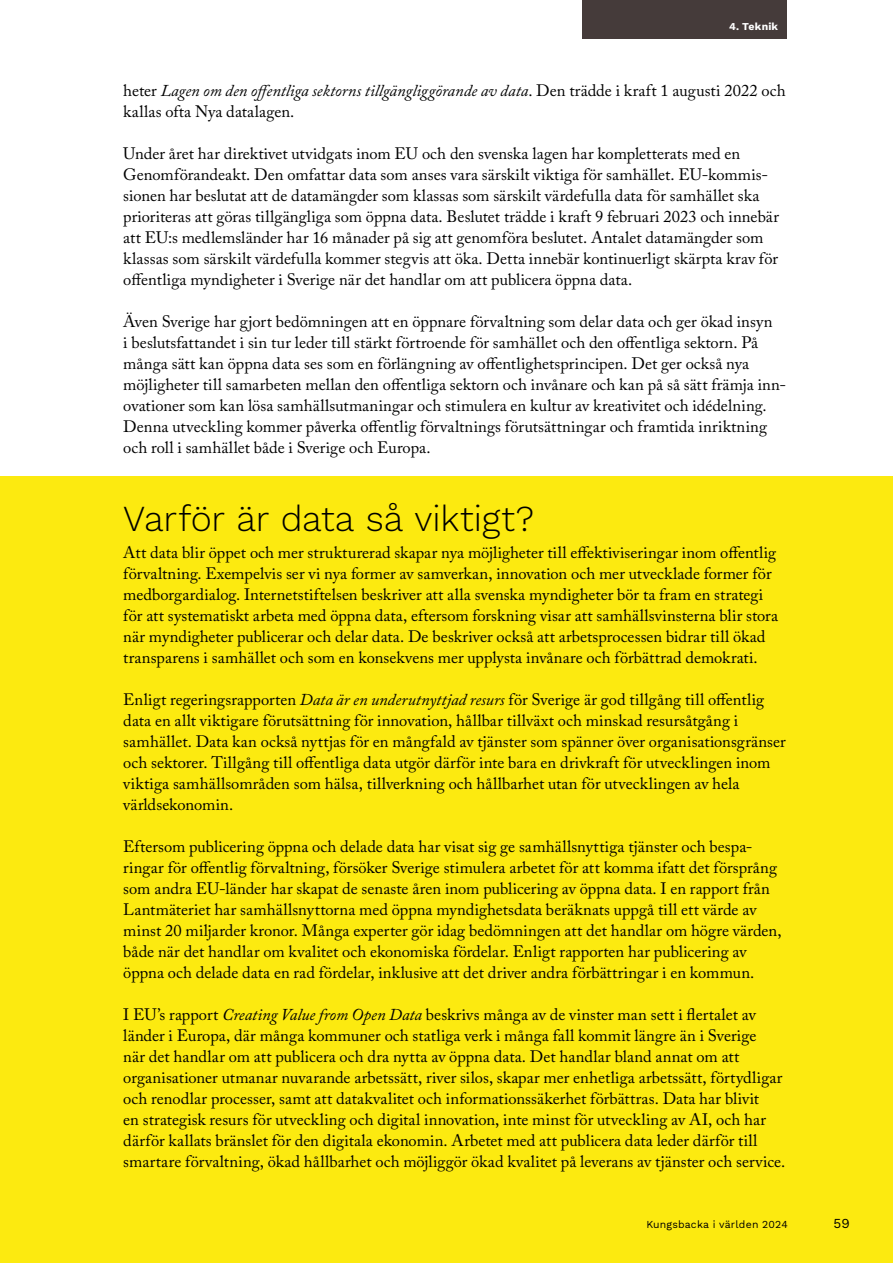
<style>
.page{position:relative;width:893px;height:1263px;background:#fff}
.page>*{position:absolute;margin:0;border:0;box-sizing:border-box;transform-origin:0 0}
.Mellanrubrik_2{font:300 36px "Work Sans";letter-spacing:-.005em;color:#000}
.Brödtext_11{font:16.5px/21px "Adobe Caslon Pro";letter-spacing:.005em;color:#000}
.t1{font:13.5px "Work Sans";color:#000}
.t2{font:10.5px "Work Sans";letter-spacing:.02em;color:#000}
.t3{font:700 10.5px "Work Sans";letter-spacing:.02em;color:#fff}
.s1{font-style:italic}
</style>
<div class="page">
<div style="left:0;top:476px;width:893px;height:787px;background:#fcea10"></div>
<div style="left:583px;top:0;width:204px;height:38px;background:#453b3a"></div>
<p class="t3" style="left:729px;top:20px;width:51px">4. Teknik</p>
<p class="Brödtext_11" style="left:123px;top:80px;width:664px">heter <span class="s1">Lagen om den offentliga sektorns tillgängliggörande av data</span>. Den trädde i kraft 1 augusti 2022 och kallas ofta Nya datalagen.</p>
<p class="Brödtext_11" style="left:123px;top:143px;width:657px">Under året har direktivet utvidgats inom EU och den svenska lagen har kompletterats med en Genomförandeakt. Den omfattar data som anses vara särskilt viktiga för samhället. EU-kommis&shy;sionen har beslutat att de datamängder som klassas som särskilt värdefulla data för samhället ska prioriteras att göras tillgängliga som öppna data. Beslutet trädde i kraft 9 februari 2023 och innebär att EU:s medlemsländer har 16 månader på sig att genomföra beslutet. Antalet datamängder som klassas som särskilt värdefulla kommer stegvis att öka. Detta innebär kontinuerligt skärpta krav för offentliga myndigheter i Sverige när det handlar om att publicera öppna data.</p>
<p class="Brödtext_11" style="left:123px;top:311px;width:664px">Även Sverige har gjort bedömningen att en öppnare förvaltning som delar data och ger ökad insyn<br>i beslutsfattandet i sin tur leder till stärkt förtroende för samhället och den offentliga sektorn. På många sätt kan öppna data ses som en förlängning av offentlighetsprincipen. Det ger också nya möjligheter till samarbeten mellan den offentliga sektorn och invånare och kan på så sätt främja inn&shy;ovationer som kan lösa samhällsutmaningar och stimulera en kultur av kreativitet och idédelning.<br>Denna utveckling kommer påverka offentlig förvaltnings förutsättningar och framtida inriktning och roll i samhället både i Sverige och Europa.</p>
<h1 class="Mellanrubrik_2" style="left:123px;top:491px;width:412px">Varför är data så viktigt?</h1>
<p class="Brödtext_11" style="left:123px;top:542px;width:656px">Att data blir öppet och mer strukturerad skapar nya möjligheter till effektiviseringar inom offentlig förvaltning. Exempelvis ser vi nya former av samverkan, innovation och mer utvecklade former för medborgardialog. Internetstiftelsen beskriver att alla svenska myndigheter bör ta fram en strategi för att systematiskt arbeta med öppna data, eftersom forskning visar att samhällsvinsterna blir stora när myndigheter publicerar och delar data. De beskriver också att arbetsprocessen bidrar till ökad transparens i samhället och som en konsekvens mer upplysta invånare och förbättrad demokrati.</p>
<p class="Brödtext_11" style="left:123px;top:689px;width:664px">Enligt regeringsrapporten <span class="s1">Data är en underutnyttjad resurs</span> för Sverige är god tillgång till offentlig data en allt viktigare förutsättning för innovation, hållbar tillväxt och minskad resursåtgång i samhället. Data kan också nyttjas för en mångfald av tjänster som spänner över organisationsgränser och sektorer. Tillgång till offentliga data utgör därför inte bara en drivkraft för utvecklingen inom viktiga samhällsområden som hälsa, tillverkning och hållbarhet utan för utvecklingen av hela världsekonomin.</p>
<p class="Brödtext_11" style="left:123px;top:836px;width:660px">Eftersom publicering öppna och delade data har visat sig ge samhällsnyttiga tjänster och bespa&shy;ringar för offentlig förvaltning, försöker Sverige stimulera arbetet för att komma ifatt det försprång som andra EU-länder har skapat de senaste åren inom publicering av öppna data. I en rapport från Lantmäteriet har samhällsnyttorna med öppna myndighetsdata beräknats uppgå till ett värde av minst 20 miljarder kronor. Många experter gör idag bedömningen att det handlar om högre värden, både när det handlar om kvalitet och ekonomiska fördelar. Enligt rapporten har publicering av öppna och delade data en rad fördelar, inklusive att det driver andra förbättringar i en kommun.</p>
<p class="Brödtext_11" style="left:123px;top:1004px;width:664px">I EU’s rapport <span class="s1">Creating Value from Open Data</span> beskrivs många av de vinster man sett i flertalet av länder i Europa, där många kommuner och statliga verk i många fall kommit längre än i Sverige<br>när det handlar om att publicera och dra nytta av öppna data. Det handlar bland annat om att organisationer utmanar nuvarande arbetssätt, river silos, skapar mer enhetliga arbetssätt, förtydligar och renodlar processer, samt att datakvalitet och informationssäkerhet förbättras. Data har blivit<br>en strategisk resurs för utveckling och digital innovation, inte minst för utveckling av AI, och har därför kallats bränslet för den digitala ekonomin. Arbetet med att publicera data leder därför till smartare förvaltning, ökad hållbarhet och möjliggör ökad kvalitet på leverans av tjänster och service.</p>
<p class="t2" style="left:646px;top:1216px;width:143px">Kungsbacka i världen 2024</p>
<p class="t1" style="left:833px;top:1213px;width:18px">59</p>
</div>
